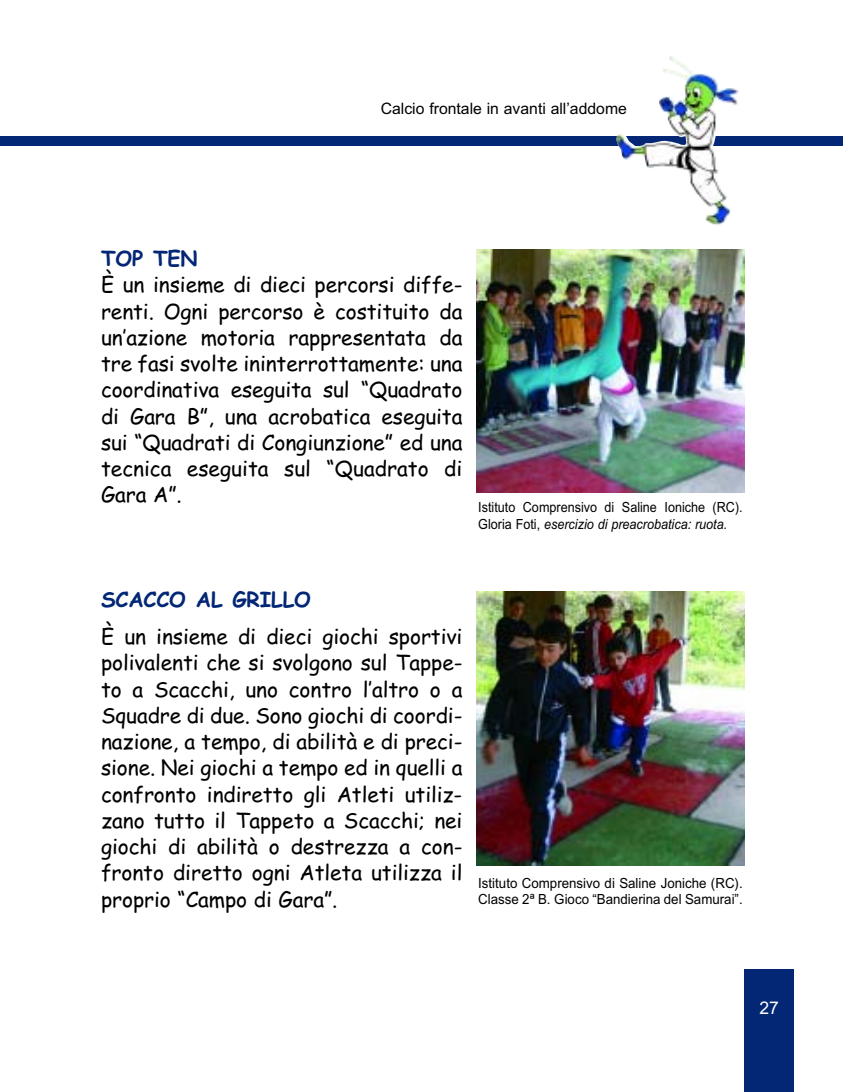
<style>
.page{position:relative;width:844px;height:1092px;background:#fff}
.page>*{position:absolute;margin:0;border:0;box-sizing:border-box;transform-origin:0 0}
.t1{font:21px/26.2px "Comic Sans MS";letter-spacing:-.005em;color:#000;text-align:justify}
.t2{font:700 21px "Comic Sans MS";letter-spacing:-.005em;color:#032675}
.t3{font:17.5px "Arial";color:#fff}
.t4{font:15.75px "Arial";color:#000}
.t5{font:14px/16.8px "Arial";color:#000;scale:.9 1}
.t6{font:14px/16.8px "Arial";color:#000;scale:.95 1}
.s1{font-style:italic}
</style>
<div class="page">
<div style="left:0;top:136px;width:842px;height:10px;background:#032675"></div>
<img style="left:616px;top:56px;width:123px;height:169px">
<div style="left:744px;top:969px;width:50px;height:123px;background:#032675"></div>
<img style="left:476px;top:250px;width:268px;height:242px">
<img style="left:476px;top:592px;width:268px;height:274px">
<p class="t4" style="left:381px;top:103px;width:247px">Calcio frontale in avanti all’addome</p>
<p class="t2" style="left:101px;top:250px;width:98px">TOP TEN</p>
<p class="t1" style="left:101px;top:274px;width:363px">È un insieme di dieci percorsi diffe&shy;renti. Ogni percorso è costituito da un’azione motoria rappresentata da tre fasi svolte ininterrottamente: una coordinativa eseguita sul “Quadrato di Gara B”, una acrobatica eseguita sui “Quadrati di Congiunzione” ed una tecnica eseguita sul “Quadrato di Gara A”.</p>
<p class="t5" style="left:478px;top:500px;width:295px">Istituto Comprensivo di Saline Ioniche (RC).<br>Gloria Foti, <span class="s1">esercizio di preacrobatica: ruota.</span></p>
<p class="t2" style="left:101px;top:591px;width:211px">SCACCO AL GRILLO</p>
<p class="t1" style="left:101px;top:626px;width:363px">È un insieme di dieci giochi sportivi polivalenti che si svolgono sul Tappe&shy;to a Scacchi, uno contro l’altro o a Squadre di due. Sono giochi di coordi&shy;nazione, a tempo, di abilità e di preci&shy;sione. Nei giochi a tempo ed in quelli a confronto indiretto gli Atleti utiliz&shy;zano tutto il Tappeto a Scacchi; nei giochi di abilità o destrezza a con&shy;fronto diretto ogni Atleta utilizza il proprio “Campo di Gara”.</p>
<p class="t6" style="left:478px;top:876px;width:280px">Istituto Comprensivo di Saline Joniche (RC).<br>Classe 2ª B. Gioco “Bandierina del Samurai”.</p>
<p class="t3" style="left:759px;top:1001px;width:21px">27</p>
</div>
